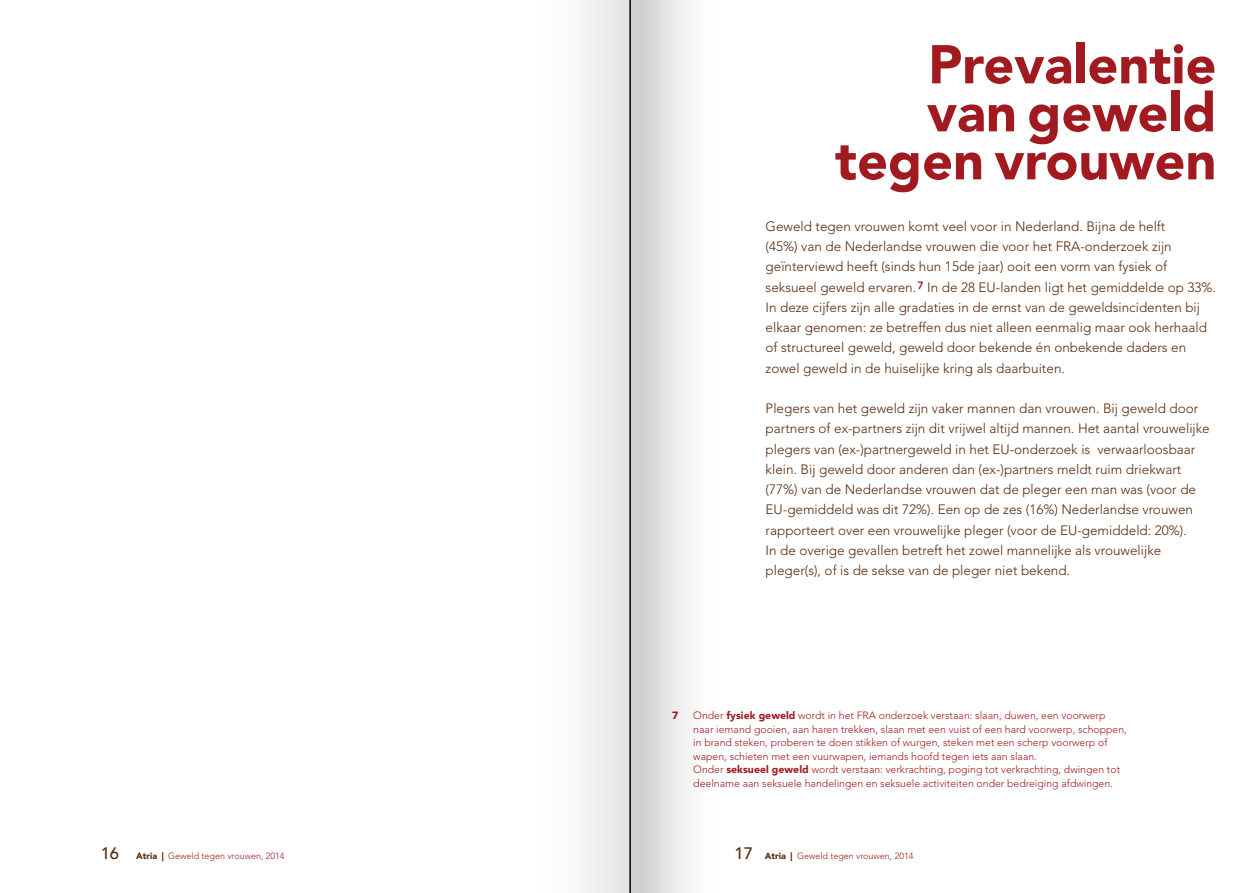
<style>
.page{position:relative;width:1259px;height:893px;background:#fff}
.page>*{position:absolute;margin:0;border:0;box-sizing:border-box;transform-origin:0 0}
.t1{font:900 54px/48px "Avenir LT Std";color:#a01a20;text-align:right}
.t2{font:300 13.5px/20.2px "Avenir LT Std";color:#5a290a}
.t3{font:300 10.5px/13.5px "Avenir LT Std";color:#a01a20}
.t4{font:900 10.5px "Avenir LT Std";color:#a01a20}
.t5{font:300 9px "Avenir LT Std";color:#a01a20}
.s1{font-weight:900}
.s2{font-weight:500;font-size:16.5px;color:#5a290a}
.s3{font-weight:900;color:#5a290a}
</style>
<div class="page">
<hr style="left:629px;top:0;width:2px;height:893px;background:#000">
<div style="left:631px;top:0;width:93px;height:893px;background:linear-gradient(to right,#cececd,#fff)"></div>
<div style="left:532px;top:0;width:98px;height:893px;background:linear-gradient(to right,#fff,#e5e5e5)"></div>
<h1 class="t1" style="left:835px;top:40px;width:383px">Prevalentie van geweld tegen vrouwen</h1>
<p class="t2" style="left:765px;top:216px;width:452px">Geweld tegen vrouwen komt veel voor in Nederland. Bijna de helft<br>(45%) van de Nederlandse vrouwen die voor het FRA-onderzoek zijn geïnterviewd heeft (sinds hun 15de jaar) ooit een vorm van fysiek of seksueel geweld ervaren.<sup>7</sup> In de 28 EU-landen ligt het gemiddelde op 33%.<br>In deze cijfers zijn alle gradaties in de ernst van de geweldsincidenten bij elkaar genomen: ze betreffen dus niet alleen eenmalig maar ook herhaald of structureel geweld, geweld door bekende én onbekende daders en zowel geweld in de huiselijke kring als daarbuiten.</p>
<p class="t2" style="left:765px;top:398px;width:446px">Plegers van het geweld zijn vaker mannen dan vrouwen. Bij geweld door partners of ex-partners zijn dit vrijwel altijd mannen. Het aantal vrouwelijke plegers van (ex-)partnergeweld in het EU-onderzoek is verwaarloosbaar klein. Bij geweld door anderen dan (ex-)partners meldt ruim driekwart (77%) van de Nederlandse vrouwen dat de pleger een man was (voor de EU-gemiddeld was dit 72%). Een op de zes (16%) Nederlandse vrouwen rapporteert over een vrouwelijke pleger (voor de EU-gemiddeld: 20%).<br>In de overige gevallen betreft het zowel mannelijke als vrouwelijke pleger(s), of is de sekse van de pleger niet bekend.</p>
<p class="t4" style="left:672px;top:709px;width:8px">7</p>
<p class="t3" style="left:693px;top:709px;width:435px">Onder <span class="s1">fysiek geweld</span> wordt in het FRA onderzoek verstaan: slaan, duwen, een voorwerp naar iemand gooien, aan haren trekken, slaan met een vuist of een hard voorwerp, schoppen, in brand steken, proberen te doen stikken of wurgen, steken met een scherp voorwerp of wapen, schieten met een vuurwapen, iemands hoofd tegen iets aan slaan.<br>Onder <span class="s1">seksueel geweld</span> wordt verstaan: verkrachting, poging tot verkrachting, dwingen tot deelname aan seksuele handelingen en seksuele activiteiten onder bedreiging afdwingen.</p>
<p class="t5" style="left:101px;top:850px;width:185px"><span class="s2">16</span> <span class="s3">Atria |</span> Geweld tegen vrouwen, 2014</p>
<p class="t5" style="left:734px;top:850px;width:180px"><span class="s2">17</span> <span class="s3">Atria |</span> Geweld tegen vrouwen, 2014</p>
</div>
